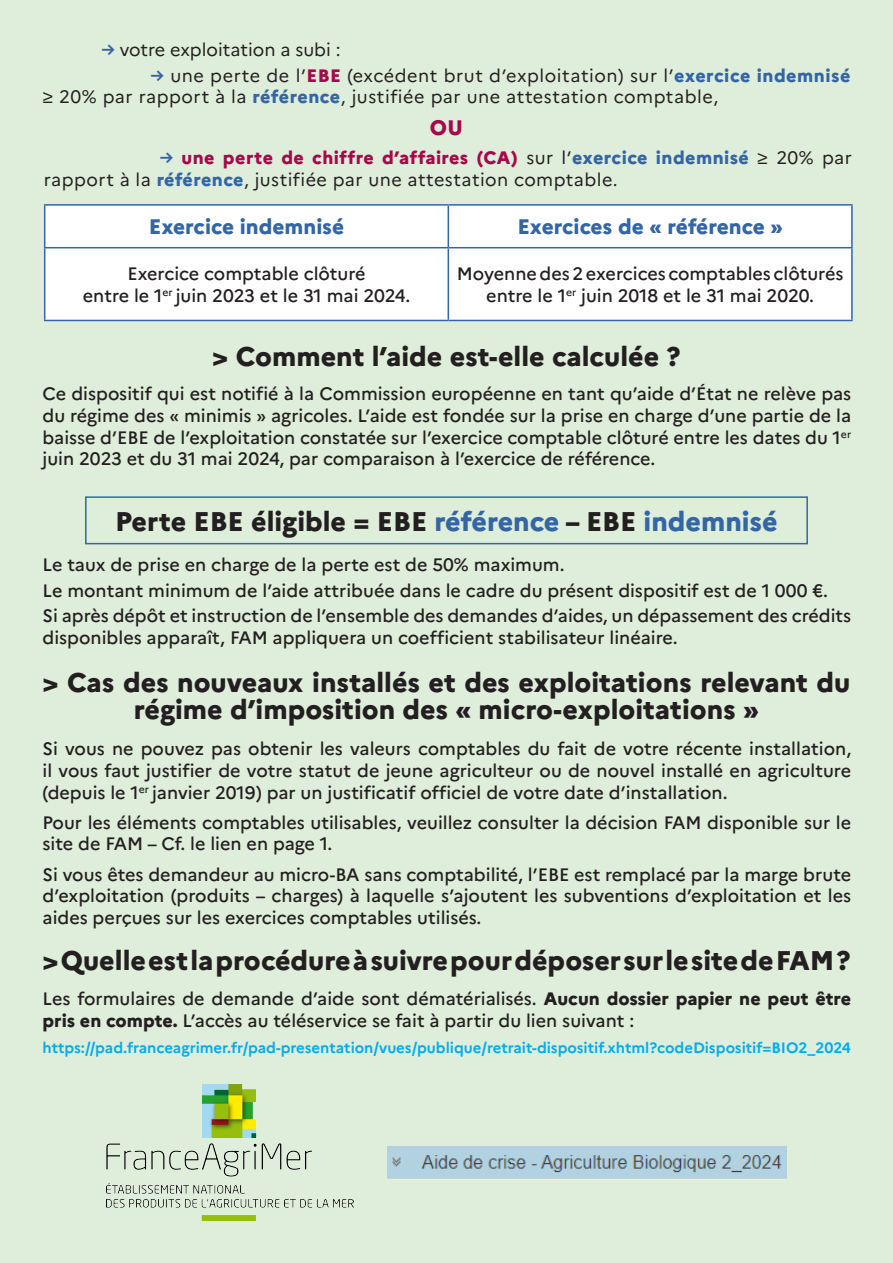
<style>
.page{position:relative;width:893px;height:1263px;background:#dfeddb}
.page>*{position:absolute;margin:0;border:0;box-sizing:border-box;transform-origin:0 0}
.contenu{font:800 27px/27px "Marianne";color:#231f20;text-align:center}
.t1{font:800 21px "Marianne";color:#3465a4}
.contenu-2{font:800 21px "Marianne";color:#a7074b}
.contenu-3{font:500 18px/21.6px "Marianne";color:#231f20;text-align:justify}
.contenu-4{font:18px/21.6px "Marianne";letter-spacing:.03em;color:#231f20}
.contenu-5{font:18px "Marianne";color:#231f20}
.contenu-6{font:700 15px "Marianne";color:#00aeef}
.s1{font-weight:700;font-size:17.25px;color:#3465a4}
.s2{font-weight:800;color:#a7074b}
.s3{font-weight:800;color:#3465a4}
.s4{color:#3465a4}
.s5{font-weight:800}
</style>
<div class="page">
<div style="left:45px;top:206px;width:806px;height:114px;background:#fff"></div>
<hr style="left:44px;top:204px;width:404px;height:2px;background:#3465a4">
<hr style="left:44px;top:206px;width:1px;height:41px;background:#3465a4">
<hr style="left:448px;top:204px;width:405px;height:2px;background:#3465a4">
<hr style="left:448px;top:206px;width:1px;height:41px;background:#3465a4">
<hr style="left:851px;top:206px;width:2px;height:41px;background:#3465a4">
<hr style="left:44px;top:247px;width:404px;height:1px;background:#3465a4">
<hr style="left:44px;top:248px;width:1px;height:72px;background:#3465a4">
<hr style="left:448px;top:247px;width:405px;height:1px;background:#3465a4">
<hr style="left:448px;top:248px;width:1px;height:72px;background:#3465a4">
<hr style="left:851px;top:248px;width:2px;height:72px;background:#3465a4">
<hr style="left:44px;top:320px;width:404px;height:1px;background:#3465a4">
<hr style="left:448px;top:320px;width:405px;height:1px;background:#3465a4">
<div style="left:85px;top:496px;width:723px;height:48px;border:2px solid #3465a4"></div>
<img style="left:106px;top:1084px;width:247px;height:136px">
<img style="left:387px;top:1146px;width:399px;height:34px">
<p class="contenu-5" style="left:101px;top:39px;width:241px"><span class="s1">→</span> votre exploitation a subi :</p>
<p class="contenu-4" style="left:43px;top:65px;width:809px;text-indent:108px"><span class="s1">→</span> une perte de l’<span class="s2">EBE</span> (excédent brut d’exploitation) sur l’<span class="s3">exercice indemnisé </span>≥ 20% par rapport à la <span class="s3">référence</span>, justifiée par une attestation comptable,</p>
<p class="contenu-2" style="left:430px;top:115px;width:35px">OU</p>
<p class="contenu-4" style="left:44px;top:147px;width:809px;text-indent:116px"><span class="s1">→</span> <span class="s2">une perte de chiffre d’affaires (CA)</span> sur l’<span class="s3">exercice indemnisé</span> ≥ 20% par rapport à la <span class="s3">référence</span>, justifiée par une attestation comptable.</p>
<p class="t1" style="left:149px;top:214px;width:197px">Exercice indemnisé</p>
<p class="t1" style="left:517px;top:214px;width:267px">Exercices de « référence »</p>
<p class="contenu-3" style="left:127px;top:263px;width:240px">Exercice comptable clôturé</p>
<p class="contenu-3" style="left:83px;top:284px;width:329px">entre le 1<sup>er</sup> juin 2023 et le 31 mai 2024.</p>
<p class="contenu-3" style="left:457px;top:263px;width:388px;text-align:center">Moyenne des 2 exercices comptables clôturés entre le 1<sup>er</sup> juin 2018 et le 31 mai 2020.</p>
<p class="contenu" style="left:212px;top:343px;width:470px">&gt; Comment l’aide est-elle calculée ?</p>
<p class="contenu-3" style="left:43px;top:383px;width:810px">Ce dispositif qui est notifié à la Commission européenne en tant qu’aide d’État ne relève pas du régime des « minimis » agricoles. L’aide est fondée sur la prise en charge d’une partie de la baisse d’EBE de l’exploitation constatée sur l’exercice comptable clôturé entre les dates du 1<sup>er </sup>juin 2023 et du 31 mai 2024, par comparaison à l’exercice de référence.</p>
<p class="contenu" style="left:115px;top:507px;width:664px">Perte EBE éligible = EBE <span class="s4">référence</span> – EBE <span class="s4">indemnisé</span></p>
<p class="contenu-3" style="left:43px;top:553px;width:524px">Le taux de prise en charge de la perte est de 50% maximum.</p>
<p class="contenu-3" style="left:43px;top:579px;width:787px">Le montant minimum de l’aide attribuée dans le cadre du présent dispositif est de 1 000 €.</p>
<p class="contenu-3" style="left:43px;top:605px;width:810px">Si après dépôt et instruction de l’ensemble des demandes d’aides, un dépassement des crédits disponibles apparaît, FAM appliquera un coefficient stabilisateur linéaire.</p>
<p class="contenu" style="left:43px;top:669px;width:809px">&gt; Cas des nouveaux installés et des exploitations relevant du régime d’imposition des « micro-exploitations »</p>
<p class="contenu-3" style="left:43px;top:738px;width:810px">Si vous ne pouvez pas obtenir les valeurs comptables du fait de votre récente installation, il vous faut justifier de votre statut de jeune agriculteur ou de nouvel installé en agriculture (depuis le 1<sup>er</sup> janvier 2019) par un justificatif officiel de votre date d’installation.</p>
<p class="contenu-3" style="left:43px;top:811px;width:810px">Pour les éléments comptables utilisables, veuillez consulter la décision FAM disponible sur le site de FAM – Cf. le lien en page 1.</p>
<p class="contenu-3" style="left:43px;top:863px;width:810px">Si vous êtes demandeur au micro-BA sans comptabilité, l’EBE est remplacé par la marge brute d’exploitation (produits – charges) à laquelle s’ajoutent les subventions d’exploitation et les aides perçues sur les exercices comptables utilisés.</p>
<p class="contenu" style="left:43px;top:946px;width:810px">&gt; Quelle est la procédure à suivre pour déposer sur le site de FAM ?</p>
<p class="contenu-3" style="left:43px;top:988px;width:810px">Les formulaires de demande d’aide sont dématérialisés. <span class="s5">Aucun dossier papier ne peut être pris en compte.</span> L’accès au téléservice se fait à partir du lien suivant :</p>
<p class="contenu-6" style="left:43px;top:1039px;width:810px">https://pad.franceagrimer.fr/pad-presentation/vues/publique/retrait-dispositif.xhtml?codeDispositif=BIO2_2024</p>
</div>
